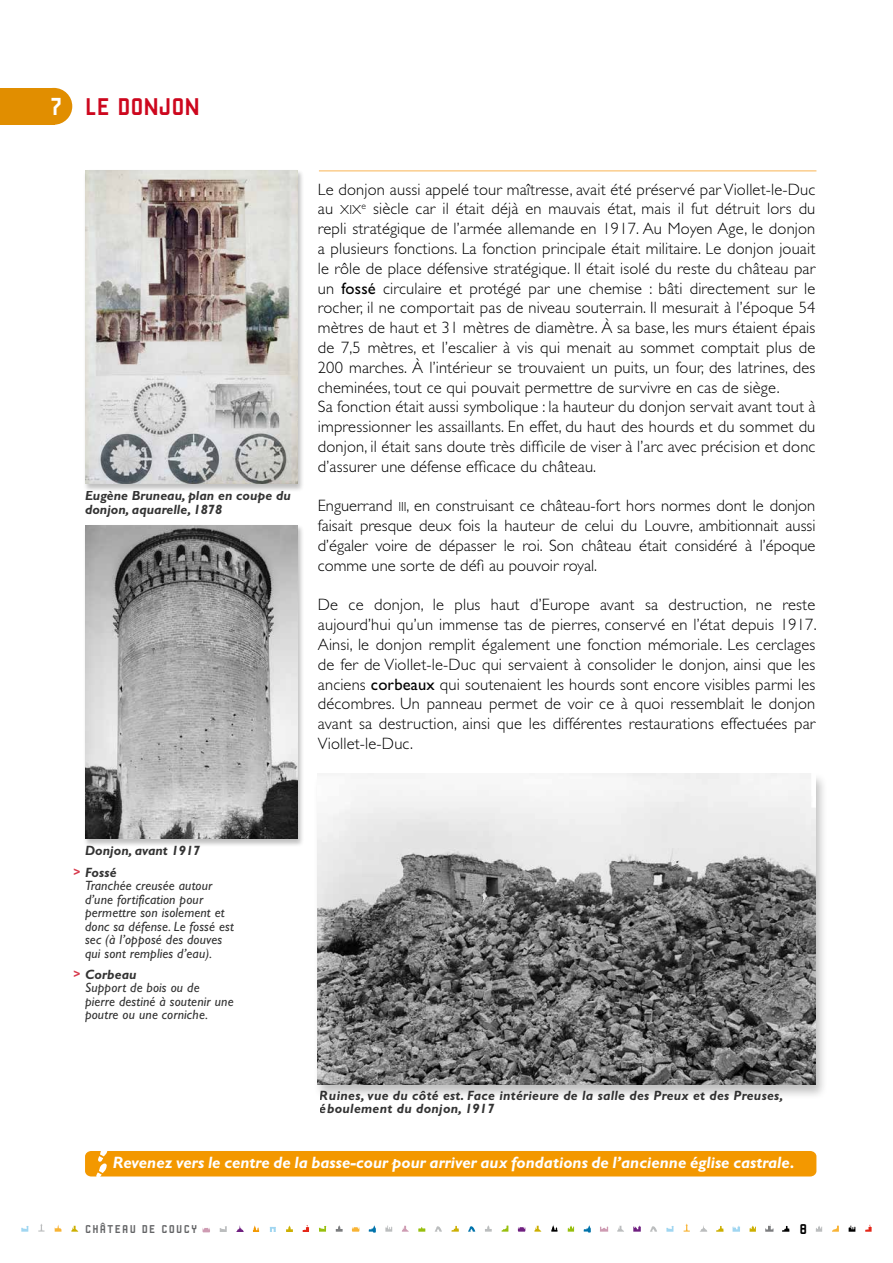
<style>
.page{position:relative;width:893px;height:1263px;background:#fff}
.page>*{position:absolute;margin:0;border:0;box-sizing:border-box;transform-origin:0 0}
.t1{font:25.5px "Robust CMN";letter-spacing:-.005em;color:#cd071e}
.t2{font:300 16.5px/19.8px "Gill Sans";letter-spacing:.01em;color:#000;text-align:justify}
.t3{font:italic 700 16.5px "Gill Sans";color:#fff}
.t4{font:15px "Robust CMN";color:#000}
.t5{font:italic 13.5px/13.5px "Gill Sans";letter-spacing:.01em;color:#000}
.t6{font:italic 700 13.5px/13.5px "Gill Sans";letter-spacing:.01em;color:#000}
.t7{font:12px "Robust CMN";letter-spacing:.1em;color:#646567}
.t8{font:700 12px "Gill Sans";color:#cd071e}
.s1{font-size:25.95px;color:#fff}
.s2{font-family:"Gill Sans Light SC800";font-weight:400;font-size:13.2px}
.s3{font-weight:400}
</style>
<div class="page">
<svg style="left:402px;top:1226px;width:7px;height:6px"></svg>
<svg style="left:352px;top:1227px;width:7px;height:5px"></svg>
<svg style="left:319px;top:1226px;width:7px;height:6px"></svg>
<svg style="left:832px;top:1225px;width:7px;height:7px"></svg>
<svg style="left:716px;top:1226px;width:7px;height:6px"></svg>
<svg style="left:865px;top:1224px;width:7px;height:8px"></svg>
<svg style="left:666px;top:1226px;width:8px;height:6px"></svg>
<svg style="left:732px;top:1225px;width:8px;height:7px"></svg>
<svg style="left:749px;top:1225px;width:7px;height:7px"></svg>
<svg style="left:849px;top:1225px;width:6px;height:7px"></svg>
<svg style="left:71px;top:1226px;width:7px;height:6px"></svg>
<svg style="left:55px;top:1225px;width:7px;height:7px"></svg>
<svg style="left:21px;top:1226px;width:7px;height:6px"></svg>
<svg style="left:568px;top:1225px;width:6px;height:6px"></svg>
<svg style="left:502px;top:1225px;width:6px;height:6px"></svg>
<svg style="left:518px;top:1227px;width:7px;height:4px"></svg>
<svg style="left:468px;top:1226px;width:7px;height:5px"></svg>
<svg style="left:633px;top:1225px;width:8px;height:6px"></svg>
<svg style="left:551px;top:1225px;width:6px;height:6px"></svg>
<svg style="left:451px;top:1226px;width:8px;height:5px"></svg>
<svg style="left:369px;top:1225px;width:7px;height:8px"></svg>
<svg style="left:584px;top:1225px;width:7px;height:8px"></svg>
<svg style="left:418px;top:1227px;width:7px;height:5px"></svg>
<svg style="left:684px;top:1223px;width:6px;height:9px"></svg>
<svg style="left:600px;top:1226px;width:8px;height:5px"></svg>
<svg style="left:534px;top:1226px;width:7px;height:5px"></svg>
<svg style="left:782px;top:1226px;width:7px;height:6px"></svg>
<svg style="left:336px;top:1225px;width:7px;height:7px"></svg>
<svg style="left:765px;top:1224px;width:8px;height:8px"></svg>
<svg style="left:385px;top:1225px;width:7px;height:7px"></svg>
<svg style="left:435px;top:1226px;width:7px;height:6px"></svg>
<svg style="left:700px;top:1225px;width:7px;height:7px"></svg>
<svg style="left:816px;top:1226px;width:6px;height:6px"></svg>
<svg style="left:485px;top:1225px;width:7px;height:6px"></svg>
<svg style="left:617px;top:1226px;width:7px;height:5px"></svg>
<svg style="left:650px;top:1226px;width:7px;height:5px"></svg>
<svg style="left:38px;top:1224px;width:7px;height:7px"></svg>
<svg style="left:236px;top:1225px;width:8px;height:7px"></svg>
<svg style="left:253px;top:1225px;width:6px;height:7px"></svg>
<svg style="left:270px;top:1227px;width:6px;height:5px"></svg>
<svg style="left:286px;top:1225px;width:7px;height:7px"></svg>
<svg style="left:303px;top:1225px;width:6px;height:7px"></svg>
<svg style="left:220px;top:1226px;width:7px;height:6px"></svg>
<svg style="left:202px;top:1228px;width:8px;height:4px"></svg>
<div style="left:0;top:88px;width:54px;height:37px;background:#e18e00"></div>
<div style="left:35px;top:88px;width:37px;height:37px;background:#e18e00;border-radius:50%"></div>
<hr style="left:319px;top:170px;width:497px;height:2px;background:#fbcd8d">
<div style="left:83px;top:170px;width:221px;height:322px;background:#000;opacity:.25"></div>
<img style="left:85px;top:170px;width:213px;height:314px">
<div style="left:83px;top:525px;width:221px;height:322px;background:#000;opacity:.25"></div>
<img style="left:85px;top:525px;width:213px;height:314px">
<div style="left:313px;top:772px;width:515px;height:328px;background:#000;opacity:.25"></div>
<img style="left:318px;top:774px;width:497px;height:310px">
<div style="left:85px;top:1151px;width:731px;height:25px;background:#f39800;border-radius:6px"></div>
<svg style="left:95px;top:1151px;width:13px;height:26px"></svg>
<h1 class="t1" style="left:50px;top:93px;width:151px"><span class="s1">7</span> LE DONJON</h1>
<p class="t6" style="left:85px;top:489px;width:207px">Eugène Bruneau, plan en coupe du donjon, aquarelle, 1878</p>
<p class="t2" style="left:318px;top:179px;width:499px;text-align:left">Le donjon aussi appelé tour maîtresse, avait été préservé par Viollet-le-Duc au <span class="s2">xix</span><sup>e</sup> siècle car il était déjà en mauvais état, mais il fut détruit lors du repli stratégique de l’armée allemande en 1917. Au Moyen Age, le donjon a plusieurs fonctions. La fonction principale était militaire. Le donjon jouait le rôle de place défensive stratégique. Il était isolé du reste du château par un <span class="s3">fossé</span> circulaire et protégé par une chemise : bâti directement sur le rocher, il ne comportait pas de niveau souterrain. Il mesurait à l’époque 54 mètres de haut et 31 mètres de diamètre. À sa base, les murs étaient épais de 7,5 mètres, et l’escalier à vis qui menait au sommet comptait plus de 200 marches. À l’intérieur se trouvaient un puits, un four, des latrines, des cheminées, tout ce qui pouvait permettre de survivre en cas de siège.<br>Sa fonction était aussi symbolique : la hauteur du donjon servait avant tout à impressionner les assaillants. En effet, du haut des hourds et du sommet du donjon, il était sans doute très difficile de viser à l’arc avec précision et donc d’assurer une défense efficace du château.</p>
<p class="t2" style="left:318px;top:496px;width:499px">Enguerrand <span class="s2">iii</span>, en construisant ce château-fort hors normes dont le donjon faisait presque deux fois la hauteur de celui du Louvre, ambitionnait aussi d’égaler voire de dépasser le roi. Son château était considéré à l’époque comme une sorte de défi au pouvoir royal.</p>
<p class="t2" style="left:318px;top:595px;width:500px">De ce donjon, le plus haut d’Europe avant sa destruction, ne reste aujourd’hui qu’un immense tas de pierres, conservé en l’état depuis 1917.<br>Ainsi, le donjon remplit également une fonction mémoriale. Les cerclages de fer de Viollet-le-Duc qui servaient à consolider le donjon, ainsi que les anciens <span class="s3">corbeaux</span> qui soutenaient les hourds sont encore visibles parmi les décombres. Un panneau permet de voir ce à quoi ressemblait le donjon avant sa destruction, ainsi que les différentes restaurations effectuées par Viollet-le-Duc.</p>
<p class="t6" style="left:85px;top:844px;width:117px">Donjon, avant 1917</p>
<p class="t6" style="left:85px;top:865px;width:33px">Fossé</p>
<p class="t5" style="left:85px;top:879px;width:150px">Tranchée creusée autour d’une fortification pour permettre son isolement et donc sa défense. Le fossé est sec (à l’opposé des douves qui sont remplies d’eau).</p>
<p class="t8" style="left:73px;top:865px;width:9px">&gt;</p>
<p class="t6" style="left:85px;top:967px;width:53px">Corbeau</p>
<p class="t5" style="left:85px;top:981px;width:150px">Support de bois ou de<br>pierre destiné à soutenir une poutre ou une corniche.</p>
<p class="t8" style="left:73px;top:967px;width:9px">&gt;</p>
<p class="t6" style="left:320px;top:1088px;width:465px">Ruines, vue du côté est. Face intérieure de la salle des Preux et des Preuses, éboulement du donjon, 1917</p>
<p class="t3" style="left:113px;top:1153px;width:683px">Revenez vers le centre de la basse-cour pour arriver aux fondations de l’ancienne église castrale.</p>
<p class="t7" style="left:85px;top:1222px;width:114px">CHÂTEAU DE COUCY</p>
<p class="t4" style="left:799px;top:1220px;width:9px">8</p>
</div>
